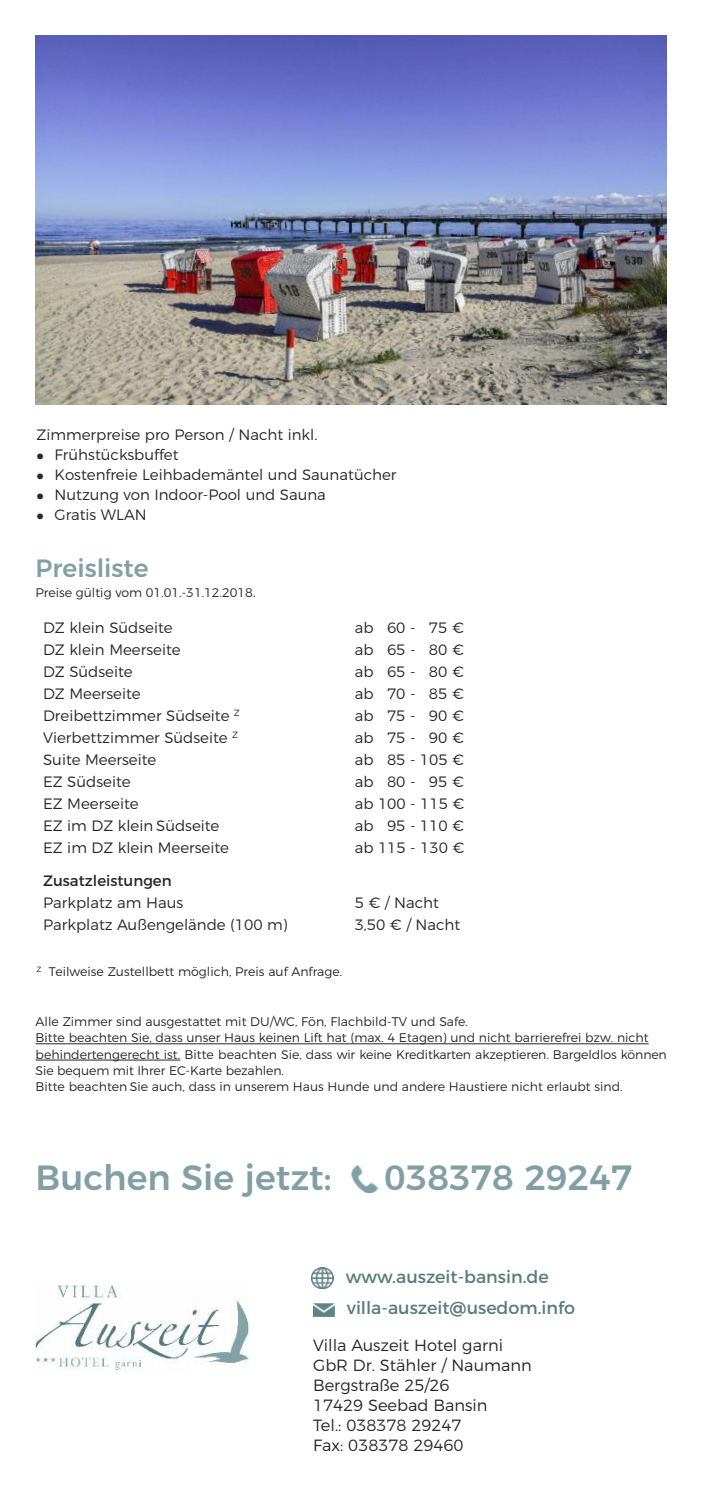
<style>
.page{position:relative;width:709px;height:1489px;background:#fff}
.page>*{position:absolute;margin:0;border:0;box-sizing:border-box;transform-origin:0 0}
.t1{font:500 35px "Montserrat";color:#819fa4}
.t2{font:500 25px "Montserrat";color:#819fa4}
.t3{font:17.5px/32px "Montserrat";color:#597b7e}
.t4{font:300 16.25px/20px "Montserrat";color:#272526}
.t5{font:300 15px/20px "Montserrat";color:#272526}
.t6{font:15px "Montserrat";color:#272526}
.t7{font:300 12.5px/16.2px "Montserrat";color:#272526}
.t8{font:10px/20px "Wingdings";color:#272526;text-align:justify}
</style>
<div class="page">
<img style="left:312px;top:1267px;width:21px;height:21px">
<img style="left:313px;top:1303px;width:21px;height:13px">
<img style="left:35px;top:1284px;width:213px;height:86px">
<img style="left:352px;top:1165px;width:26px;height:27px">
<hr style="left:36px;top:1043px;width:612px;height:1px;background:#272526">
<hr style="left:36px;top:1059px;width:144px;height:1px;background:#272526">
<img style="left:35px;top:35px;width:631px;height:369px">
<p class="t5" style="left:55px;top:426px;width:343px;text-indent:-18px">Zimmerpreise pro Person / Nacht inkl.<br>Frühstücksbuffet<br>Kostenfreie Leihbademäntel und Saunatücher<br>Nutzung von Indoor-Pool und Sauna<br>Gratis WLAN</p>
<p class="t8" style="left:37px;top:446px;width:9px">● ● ● ●</p>
<h2 class="t2" style="left:36px;top:558px;width:115px">Preisliste</h2>
<p class="t7" style="left:35px;top:585px;width:221px">Preise gültig vom 01.01.-31.12.2018.</p>
<p class="t5" style="left:43px;top:619px;width:131px">DZ klein Südseite</p>
<p class="t5" style="left:355px;top:619px;width:111px">ab 60- 75€</p>
<p class="t5" style="left:43px;top:641px;width:139px">DZ klein Meerseite</p>
<p class="t5" style="left:355px;top:641px;width:111px">ab 65- 80€</p>
<p class="t5" style="left:43px;top:663px;width:91px">DZ Südseite</p>
<p class="t5" style="left:355px;top:663px;width:111px">ab 65- 80€</p>
<p class="t5" style="left:43px;top:685px;width:99px">DZ Meerseite</p>
<p class="t5" style="left:355px;top:685px;width:111px">ab 70- 85€</p>
<p class="t5" style="left:43px;top:707px;width:198px">Dreibettzimmer Südseite <sup>Z</sup></p>
<p class="t5" style="left:355px;top:707px;width:111px">ab 75- 90€</p>
<p class="t5" style="left:43px;top:729px;width:196px">Vierbettzimmer Südseite <sup>Z</sup></p>
<p class="t5" style="left:355px;top:729px;width:111px">ab 75- 90€</p>
<p class="t5" style="left:43px;top:751px;width:115px">Suite Meerseite</p>
<p class="t5" style="left:355px;top:751px;width:111px">ab 85 - 105 €</p>
<p class="t5" style="left:43px;top:773px;width:89px">EZ Südseite</p>
<p class="t5" style="left:355px;top:773px;width:111px">ab 80- 95€</p>
<p class="t5" style="left:43px;top:795px;width:97px">EZ Meerseite</p>
<p class="t5" style="left:355px;top:795px;width:111px">ab 100 - 115 €</p>
<p class="t5" style="left:43px;top:817px;width:178px">EZ im DZ klein Südseite</p>
<p class="t5" style="left:355px;top:817px;width:111px">ab 95 - 110 €</p>
<p class="t5" style="left:43px;top:838px;width:187px">EZ im DZ klein Meerseite</p>
<p class="t5" style="left:355px;top:838px;width:111px">ab 115 - 130 €</p>
<p class="t6" style="left:43px;top:874px;width:130px">Zusatzleistungen</p>
<p class="t5" style="left:43px;top:893px;width:141px">Parkplatz am Haus</p>
<p class="t5" style="left:355px;top:893px;width:86px">5 € / Nacht</p>
<p class="t5" style="left:43px;top:915px;width:246px">Parkplatz Außengelände (100 m)</p>
<p class="t5" style="left:355px;top:915px;width:107px">3,50 € / Nacht</p>
<p class="t7" style="left:37px;top:964px;width:307px"><sup>Z</sup> Teilweise Zustellbett möglich, Preis auf Anfrage.</p>
<p class="t7" style="left:36px;top:1014px;width:632px">Alle Zimmer sind ausgestattet mit DU/WC, Fön, Flachbild-TV und Safe.<br>Bitte beachten Sie, dass unser Haus keinen Lift hat (max. 4 Etagen) und nicht barrierefrei bzw. nicht behindertengerecht ist. Bitte beachten Sie, dass wir keine Kreditkarten akzeptieren. Bargeldlos können Sie bequem mit Ihrer EC-Karte bezahlen.<br>Bitte beachten Sie auch, dass in unserem Haus Hunde und andere Haustiere nicht erlaubt sind.</p>
<h1 class="t1" style="left:36px;top:1163px;width:297px">Buchen Sie jetzt:</h1>
<h1 class="t1" style="left:384px;top:1163px;width:250px">038378 29247</h1>
<p class="t3" style="left:346px;top:1261px;width:231px">www.auszeit-bansin.de villa-auszeit@usedom.info</p>
<p class="t4" style="left:313px;top:1336px;width:220px">Villa Auszeit Hotel garni<br>GbR Dr. Stähler / Naumann<br>Bergstraße 25/26<br>17429 Seebad Bansin<br>Tel.: 038378 29247<br>Fax: 038378 29460</p>
</div>
